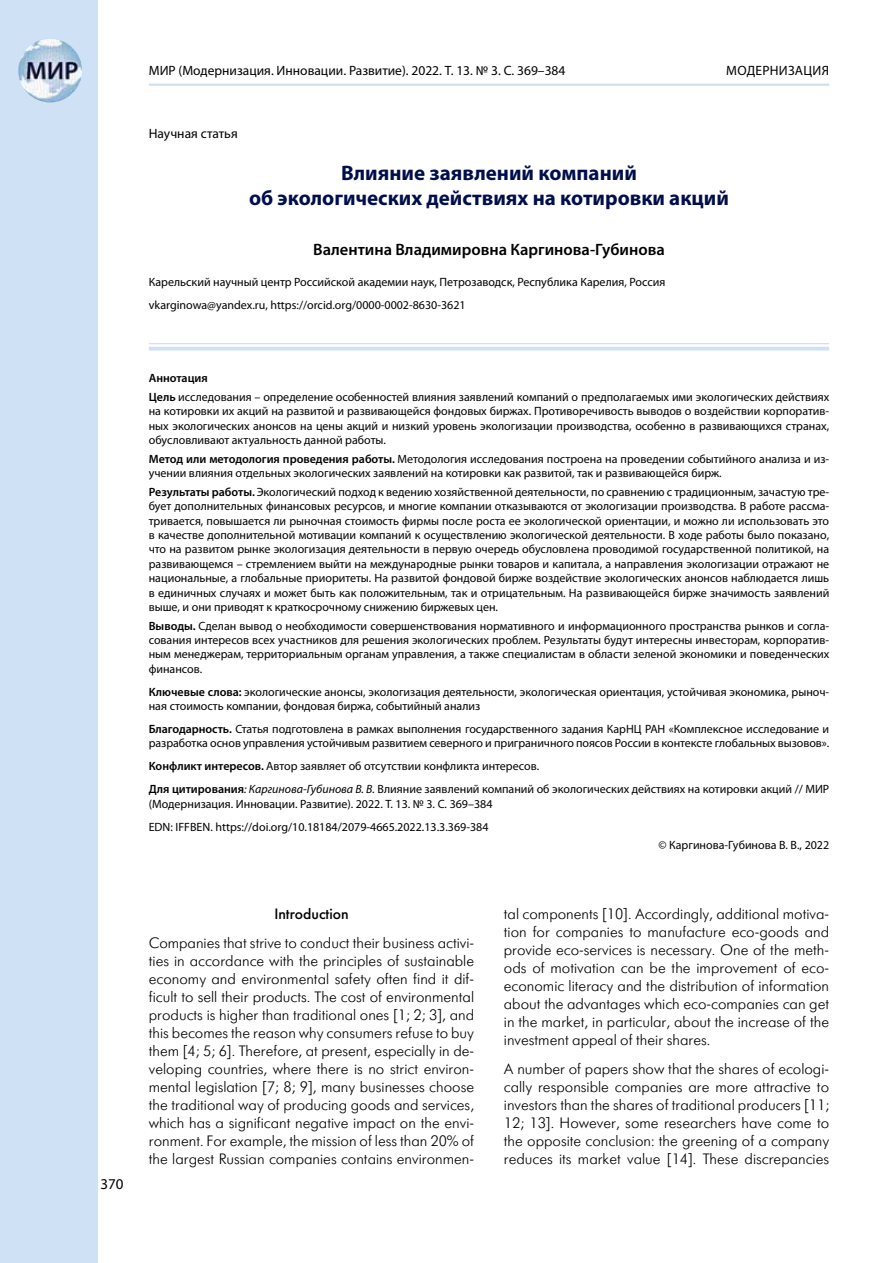
<style>
.page{position:relative;width:893px;height:1263px;background:#fff}
.page>*{position:absolute;margin:0;border:0;box-sizing:border-box;transform-origin:0 0}
.t1{font:700 21px/25.2px "Myriad Pro";color:#000f4c;text-align:center}
.t2{font:600 16.5px "Myriad Pro";color:#000}
.t3{font:15px/18px "Futuris Light C";color:#000;text-align:justify}
.t4{font:15px "Futuris C";color:#000}
.t5{font:15px "Myriad Pro";color:#000}
.t6{font:13.5px "Myriad Pro";color:#000}
.t7{font:13.5px "Myriad Pro";letter-spacing:.02em;color:#000}
.t8{font:12px/14.4px "Myriad Pro";color:#000}
.s1{font-weight:600}
.s2{font-style:italic}
</style>
<div class="page">
<div style="left:0;top:0;width:97px;height:1263px;background:#cfe1f4"></div>
<img style="left:18px;top:39px;width:64px;height:63px;border-radius:32px">
<hr style="left:149px;top:343px;width:680px;height:1px;background:#cfe1f4">
<hr style="left:149px;top:347px;width:680px;height:3px;background:#cfe1f4">
<hr style="left:149px;top:84px;width:680px;height:2px;background:#d0e1ee">
<p class="t5" style="left:101px;top:1175px;width:25px">370</p>
<p class="t6" style="left:149px;top:62px;width:418px">МИР (Модернизация. Инновации. Развитие). 2022. Т. 13. № 3. С. 369–384</p>
<p class="t7" style="left:726px;top:62px;width:104px">Модернизация</p>
<p class="t6" style="left:149px;top:125px;width:90px">Научная статья</p>
<h1 class="t1" style="left:249px;top:160px;width:481px">Влияние заявлений компаний<br>об экологических действиях на котировки акций</h1>
<h2 class="t2" style="left:313px;top:239px;width:353px">Валентина Владимировна Каргинова-Губинова</h2>
<p class="t8" style="left:149px;top:270px;width:518px;line-height:23px">Карельский научный центр Российской академии наук, Петрозаводск, Республика Карелия, Россия vkarginowa@yandex.ru, https://orcid.org/0000-0002-8630-3621</p>
<p class="t8" style="left:149px;top:369px;width:682px;line-height:18.6px"><span class="s1">Аннотация<br>Цель</span> исследования – определение особенностей влияния заявлений компаний о предполагаемых ими экологических действиях</p>
<p class="t8" style="left:149px;top:404px;width:682px;text-align:justify">на котировки их акций на развитой и развивающейся фондовых биржах. Противоречивость выводов о воздействии корпоратив&shy;ных экологических анонсов на цены акций и низкий уровень экологизации производства, особенно в развивающихся странах, обусловливают актуальность данной работы.</p>
<p class="t8" style="left:149px;top:451px;width:682px"><span class="s1">Метод или методология проведения работы.</span> Методология исследования построена на проведении событийного анализа и из&shy;учении влияния отдельных экологических заявлений на котировки как развитой, так и развивающейся бирж.</p>
<p class="t8" style="left:149px;top:484px;width:682px;text-align:justify"><span class="s1">Результаты работы.</span> Экологический подход к ведению хозяйственной деятельности, по сравнению с традиционным, зачастую тре&shy;бует дополнительных финансовых ресурсов, и многие компании отказываются от экологизации производства. В работе рассма&shy;тривается, повышается ли рыночная стоимость фирмы после роста ее экологической ориентации, и можно ли использовать это в качестве дополнительной мотивации компаний к осуществлению экологической деятельности. В ходе работы было показано, что на развитом рынке экологизация деятельности в первую очередь обусловлена проводимой государственной политикой, на развивающемся – стремлением выйти на международные рынки товаров и капитала, а направления экологизации отражают не национальные, а глобальные приоритеты. На развитой фондовой бирже воздействие экологических анонсов наблюдается лишь в единичных случаях и может быть как положительным, так и отрицательным. На развивающейся бирже значимость заявлений выше, и они приводят к краткосрочному снижению биржевых цен.</p>
<p class="t8" style="left:149px;top:618px;width:682px;text-align:justify"><span class="s1">Выводы.</span> Сделан вывод о необходимости совершенствования нормативного и информационного пространства рынков и согла&shy;сования интересов всех участников для решения экологических проблем. Результаты будут интересны инвесторам, корпоратив&shy;ным менеджерам, территориальным органам управления, а также специалистам в области зеленой экономики и поведенческих финансов.</p>
<p class="t8" style="left:149px;top:684px;width:682px"><span class="s1">Ключевые слова:</span> экологические анонсы, экологизация деятельности, экологическая ориентация, устойчивая экономика, рыноч&shy;ная стоимость компании, фондовая биржа, событийный анализ</p>
<p class="t8" style="left:149px;top:722px;width:504px"><span class="s1">Благодарность.</span> Статья подготовлена в рамках выполнения государственного задания КарНЦ РАН</p>
<p class="t8" style="left:149px;top:722px;width:682px;text-align:right">«Комплексное исследование и<br>разработка основ управления устойчивым развитием северного и приграничного поясов России в контексте глобальных вызовов».</p>
<p class="t8" style="left:149px;top:755px;width:674px;line-height:23px"><span class="s1">Конфликт интересов.</span> Автор заявляет об отсутствии конфликта интересов.<br><span class="s1">Для цитирования</span><span class="s2">: Каргинова-Губинова В. В.</span> Влияние заявлений компаний об экологических действиях на котировки акций // МИР</p>
<p class="t8" style="left:149px;top:792px;width:345px;line-height:23px">(Модернизация. Инновации. Развитие). 2022. Т. 13. № 3. С. 369–384<br>EDN: IFFBEN. https://doi.org/10.18184/2079-4665.2022.13.3.369-384</p>
<p class="t8" style="left:658px;top:838px;width:172px">© Каргинова-Губинова В. В., 2022</p>
<p class="t4" style="left:274px;top:905px;width:76px">Introduction</p>
<p class="t3" style="left:149px;top:934px;width:327px">Companies that strive to conduct their business activi&shy;ties in accordance with the principles of sustainable economy and environmental safety often find it dif&shy;ficult to sell their products. The cost of environmental products is higher than traditional ones [1; 2; 3], and this becomes the reason why consumers refuse to buy them [4; 5; 6]. Therefore, at present, especially in de&shy;veloping countries, where there is no strict environ&shy;mental legislation [7; 8; 9], many businesses choose the traditional way of producing goods and services, which has a significant negative impact on the envi&shy;ronment. For example, the mission of less than 20% of the largest Russian companies contains environmen-</p>
<p class="t3" style="left:504px;top:905px;width:327px">tal components [10]. Accordingly, additional motiva&shy;tion for companies to manufacture eco-goods and provide eco-services is necessary. One of the meth&shy;ods of motivation can be the improvement of eco&shy;economic literacy and the distribution of information about the advantages which eco-companies can get in the market, in particular, about the increase of the investment appeal of their shares.</p>
<p class="t3" style="left:504px;top:1060px;width:327px">A number of papers show that the shares of ecologi&shy;cally responsible companies are more attractive to investors than the shares of traditional producers [11; 12; 13]. However, some researchers have come to the opposite conclusion: the greening of a company reduces its market value [14]. These discrepancies</p>
</div>
